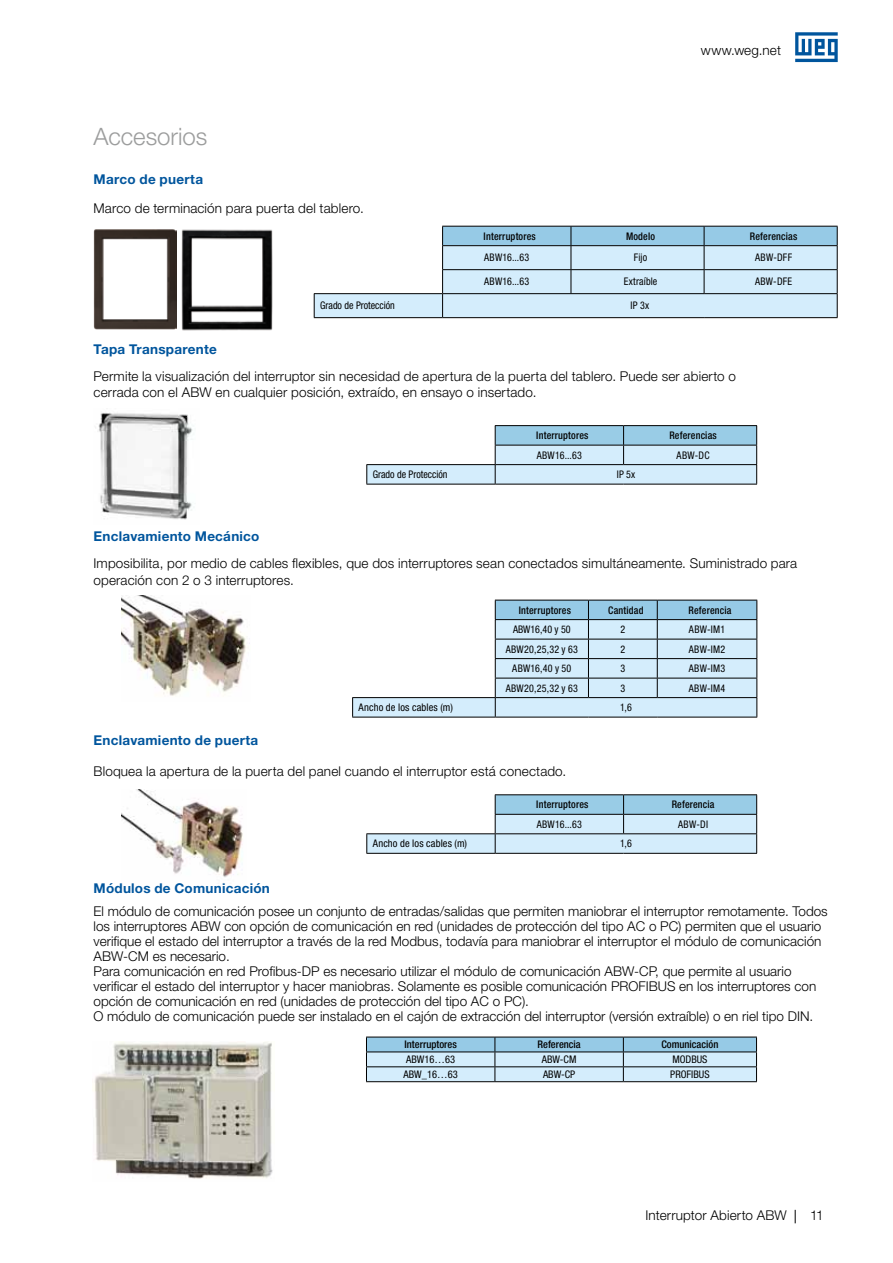
<style>
.page{position:relative;width:893px;height:1263px;background:#fff}
.page>*{position:absolute;margin:0;border:0;box-sizing:border-box;transform-origin:0 0}
.t1{font:300 24px "Helvetica Neue LT Pro";letter-spacing:-.005em;color:#9c9d9d}
.t2{font:300 13.5px/15px "Helvetica Neue LT Pro";color:#000}
.t3{font:700 13.5px "Helvetica Neue LT Pro";letter-spacing:.02em;color:#00559d}
.t4{font:condensed 10.5px "Helvetica Neue LT Pro";letter-spacing:.015em;color:#000;scale:.95 1}
.t5{font:500 condensed 10.5px "Helvetica Neue LT Pro";letter-spacing:.015em;color:#000;scale:.95 1}
.t6{font:condensed 10.5px "Helvetica Neue LT Pro";letter-spacing:.015em;color:#000}
.t7{font:500 condensed 10.5px "Helvetica Neue LT Pro";letter-spacing:.015em;color:#000}
</style>
<div class="page">
<svg style="left:795px;top:1210px;width:1px;height:13px"></svg>
<svg style="left:795px;top:32px;width:43px;height:30px"></svg>
<svg style="left:314px;top:226px;width:524px;height:91px"></svg>
<hr style="left:314px;top:317px;width:129px;height:1px;background:#000">
<hr style="left:443px;top:317px;width:128px;height:1px;background:#000">
<hr style="left:571px;top:317px;width:133px;height:1px;background:#000">
<hr style="left:704px;top:317px;width:134px;height:1px;background:#000">
<hr style="left:495px;top:425px;width:129px;height:1px;background:#000">
<hr style="left:624px;top:425px;width:133px;height:1px;background:#000">
<svg style="left:366px;top:426px;width:391px;height:58px"></svg>
<hr style="left:366px;top:484px;width:129px;height:1px;background:#000">
<hr style="left:495px;top:484px;width:129px;height:1px;background:#000">
<hr style="left:624px;top:484px;width:133px;height:1px;background:#000">
<img style="left:122px;top:595px;width:128px;height:101px">
<img style="left:122px;top:789px;width:121px;height:88px">
<img style="left:94px;top:229px;width:83px;height:101px">
<hr style="left:495px;top:794px;width:129px;height:1px;background:#000">
<hr style="left:624px;top:794px;width:133px;height:1px;background:#000">
<svg style="left:366px;top:795px;width:391px;height:58px"></svg>
<hr style="left:366px;top:853px;width:129px;height:1px;background:#000">
<hr style="left:495px;top:853px;width:129px;height:1px;background:#000">
<hr style="left:624px;top:853px;width:133px;height:1px;background:#000">
<hr style="left:352px;top:717px;width:143px;height:1px;background:#000">
<hr style="left:495px;top:717px;width:93px;height:1px;background:#000">
<hr style="left:588px;top:717px;width:69px;height:1px;background:#000">
<hr style="left:657px;top:717px;width:100px;height:1px;background:#000">
<svg style="left:352px;top:600px;width:405px;height:117px"></svg>
<hr style="left:495px;top:619px;width:93px;height:1px;background:#000">
<hr style="left:588px;top:619px;width:69px;height:1px;background:#000">
<hr style="left:657px;top:619px;width:100px;height:1px;background:#000">
<hr style="left:495px;top:639px;width:93px;height:1px;background:#000">
<hr style="left:588px;top:639px;width:69px;height:1px;background:#000">
<hr style="left:657px;top:639px;width:100px;height:1px;background:#000">
<img style="left:181px;top:229px;width:92px;height:102px">
<img style="left:95px;top:412px;width:98px;height:108px">
<svg style="left:366px;top:1037px;width:391px;height:44px;background:#b2d2e4"></svg>
<hr style="left:366px;top:1081px;width:129px;height:1px;background:#000">
<hr style="left:495px;top:1081px;width:128px;height:1px;background:#000">
<hr style="left:623px;top:1081px;width:134px;height:1px;background:#000">
<img style="left:94px;top:1041px;width:179px;height:138px">
<h1 class="t1" style="left:94px;top:121px;width:115px">Accesorios</h1>
<p class="t3" style="left:94px;top:171px;width:111px">Marco de puerta</p>
<p class="t2" style="left:94px;top:200px;width:272px">Marco de terminación para puerta del tablero.</p>
<p class="t2" style="left:701px;top:42px;width:82px">www.weg.net</p>
<p class="t5" style="left:484px;top:230px;width:57px">Interruptores</p>
<p class="t5" style="left:626px;top:230px;width:32px">Modelo</p>
<p class="t5" style="left:750px;top:230px;width:51px">Referencias</p>
<p class="t4" style="left:484px;top:251px;width:49px">ABW16...63</p>
<p class="t4" style="left:634px;top:251px;width:16px">Fijo</p>
<p class="t4" style="left:755px;top:251px;width:41px">ABW-DFF</p>
<p class="t4" style="left:484px;top:275px;width:49px">ABW16...63</p>
<p class="t4" style="left:624px;top:275px;width:37px">Extraíble</p>
<p class="t4" style="left:755px;top:275px;width:41px">ABW-DFE</p>
<p class="t4" style="left:320px;top:299px;width:80px">Grado de Protección</p>
<p class="t4" style="left:631px;top:299px;width:21px">IP 3x</p>
<p class="t3" style="left:94px;top:341px;width:125px">Tapa Transparente</p>
<p class="t2" style="left:94px;top:368px;width:644px;line-height:16.2px">Permite la visualización del interruptor sin necesidad de apertura de la puerta del tablero. Puede ser abierto o cerrada con el ABW en cualquier posición, extraído, en ensayo o insertado.</p>
<p class="t5" style="left:536px;top:429px;width:57px">Interruptores</p>
<p class="t5" style="left:669px;top:429px;width:51px">Referencias</p>
<p class="t4" style="left:537px;top:449px;width:49px">ABW16...63</p>
<p class="t4" style="left:677px;top:449px;width:36px">ABW-DC</p>
<p class="t4" style="left:373px;top:468px;width:80px">Grado de Protección</p>
<p class="t4" style="left:617px;top:468px;width:21px">IP 5x</p>
<p class="t3" style="left:94px;top:528px;width:167px">Enclavamiento Mecánico</p>
<p class="t2" style="left:94px;top:554px;width:705px;line-height:17px">Imposibilita, por medio de cables flexibles, que dos interruptores sean conectados simultáneamente. Suministrado para operación con 2 o 3 interruptores.</p>
<p class="t5" style="left:519px;top:604px;width:57px">Interruptores</p>
<p class="t5" style="left:608px;top:604px;width:39px">Cantidad</p>
<p class="t5" style="left:689px;top:604px;width:47px">Referencia</p>
<p class="t4" style="left:513px;top:623px;width:62px">ABW16,40 y 50</p>
<p class="t4" style="left:620px;top:623px;width:7px">2</p>
<p class="t4" style="left:689px;top:623px;width:40px">ABW-IM1</p>
<p class="t4" style="left:506px;top:643px;width:78px">ABW20,25,32 y 63</p>
<p class="t4" style="left:620px;top:643px;width:7px">2</p>
<p class="t4" style="left:689px;top:643px;width:40px">ABW-IM2</p>
<p class="t4" style="left:512px;top:662px;width:64px">ABW16,40 y 50</p>
<p class="t4" style="left:620px;top:662px;width:7px">3</p>
<p class="t4" style="left:689px;top:662px;width:40px">ABW-IM3</p>
<p class="t4" style="left:506px;top:682px;width:78px">ABW20,25,32 y 63</p>
<p class="t4" style="left:620px;top:682px;width:7px">3</p>
<p class="t4" style="left:689px;top:682px;width:40px">ABW-IM4</p>
<p class="t6" style="left:359px;top:701px;width:96px">Ancho de los cables (m)</p>
<p class="t4" style="left:620px;top:701px;width:14px">1,6</p>
<p class="t3" style="left:94px;top:732px;width:166px">Enclavamiento de puerta</p>
<p class="t2" style="left:94px;top:764px;width:474px">Bloquea la apertura de la puerta del panel cuando el interruptor está conectado.</p>
<p class="t5" style="left:536px;top:798px;width:57px">Interruptores</p>
<p class="t5" style="left:672px;top:798px;width:47px">Referencia</p>
<p class="t4" style="left:537px;top:818px;width:49px">ABW16...63</p>
<p class="t4" style="left:678px;top:818px;width:33px">ABW-DI</p>
<p class="t6" style="left:373px;top:837px;width:96px">Ancho de los cables (m)</p>
<p class="t4" style="left:620px;top:837px;width:14px">1,6</p>
<p class="t3" style="left:94px;top:880px;width:178px">Módulos de Comunicación</p>
<p class="t2" style="left:94px;top:903px;width:736px">El módulo de comunicación posee un conjunto de entradas/salidas que permiten maniobrar el interruptor remotamente. Todos los interruptores ABW con opción de comunicación en red (unidades de protección del tipo AC o PC) permiten que el usuario verifique el estado del interruptor a través de la red Modbus, todavía para maniobrar el interruptor el módulo de comunicación ABW-CM es necesario.<br>Para comunicación en red Profibus-DP es necesario utilizar el módulo de comunicación ABW-CP, que permite al usuario verificar el estado del interruptor y hacer maniobras. Solamente es posible comunicación PROFIBUS en los interruptores con opción de comunicación en red (unidades de protección del tipo AC o PC).<br>O módulo de comunicación puede ser instalado en el cajón de extracción del interruptor (versión extraíble) o en riel tipo DIN.</p>
<p class="t7" style="left:405px;top:1038px;width:54px">Interruptores</p>
<p class="t7" style="left:537px;top:1038px;width:45px">Referencia</p>
<p class="t7" style="left:661px;top:1038px;width:58px">Comunicación</p>
<p class="t6" style="left:406px;top:1053px;width:50px">ABW16…63</p>
<p class="t6" style="left:542px;top:1053px;width:36px">ABW-CM</p>
<p class="t6" style="left:672px;top:1053px;width:37px">MODBUS</p>
<p class="t6" style="left:404px;top:1068px;width:56px">ABW_16…63</p>
<p class="t6" style="left:543px;top:1068px;width:34px">ABW-CP</p>
<p class="t6" style="left:670px;top:1068px;width:41px">PROFIBUS</p>
<p class="t2" style="left:645px;top:1208px;width:143px">Interruptor Abierto ABW</p>
<p class="t2" style="left:810px;top:1208px;width:15px">11</p>
</div>
